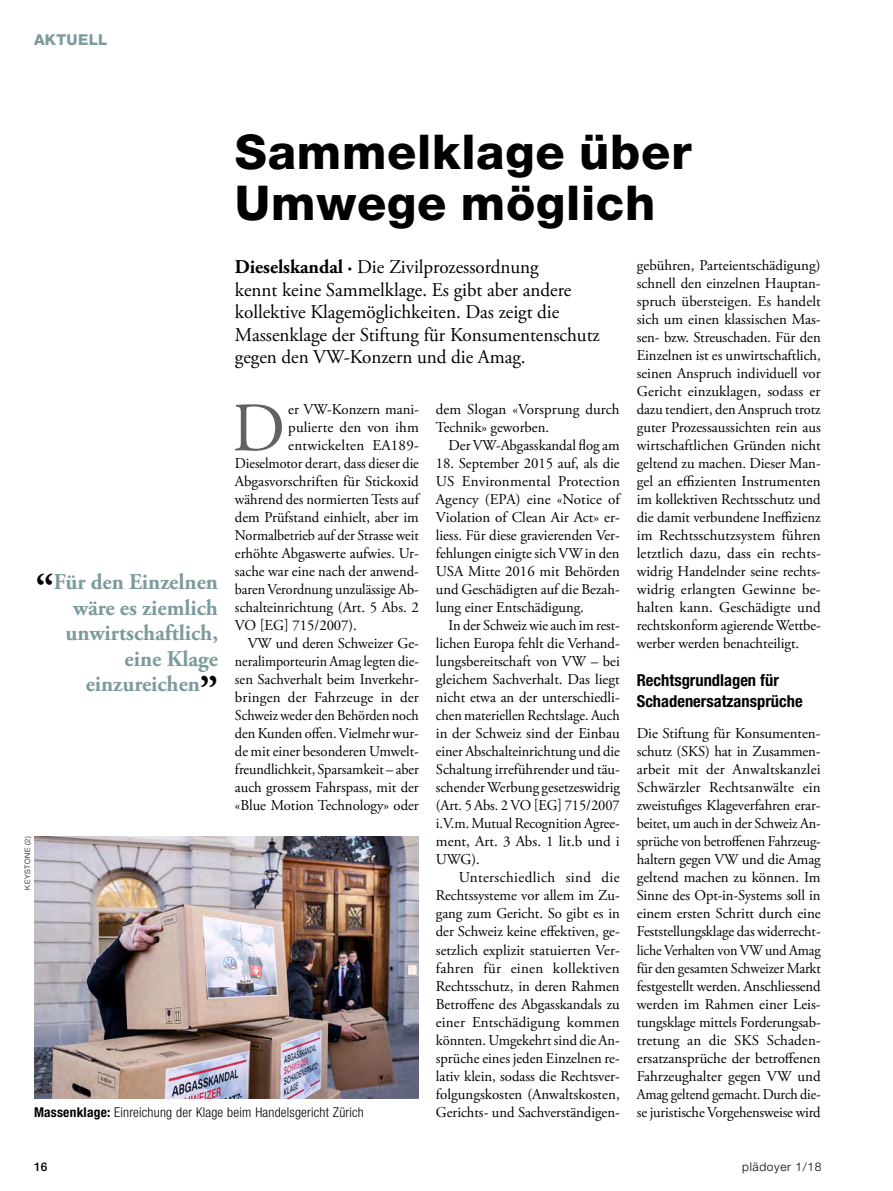
<style>
.page{position:relative;width:893px;height:1191px;background:#fff}
.page>*{position:absolute;margin:0;border:0;box-sizing:border-box;transform-origin:0 0}
.t1{font:69.3px "Adobe Garamond Pro";color:#626261}
.t2{font:800 48px/51px "Helvetica Neue LT Std";letter-spacing:.015em;color:#000}
.t3{font:700 22.5px/25.5px "Adobe Garamond Pro";color:#7c9b9c;text-align:right}
.t4{font:19.5px/22.5px "Adobe Garamond Pro";letter-spacing:-.005em;color:#000}
.t5{font:700 condensed 16.5px/21px "Helvetica Neue LT Std";color:#000}
.t6{font:15px/18px "Adobe Garamond Pro";letter-spacing:-.005em;color:#000;text-align:justify}
.t7{font:15px/18px "Adobe Garamond Pro";letter-spacing:-.005em;color:#000;text-align:justify;scale:.96 1}
.t8{font:15px "Adobe Garamond Pro";letter-spacing:-.005em;color:#000;scale:.95 1}
.t9{font:15px "Adobe Garamond Pro";letter-spacing:-.005em;color:#000;scale:.94 1}
.t10{font:15px "Adobe Garamond Pro";letter-spacing:.015em;color:#000}
.t11{font:800 15px "Helvetica Neue LT Std";letter-spacing:.025em;color:#7c9b9c}
.t12{font:300 condensed 13.5px "Helvetica Neue LT Std";letter-spacing:.015em;color:#000}
.t13{font:300 12px "Helvetica Neue LT Std";letter-spacing:.05em;color:#000}
.t14{font:500 12px "Helvetica Neue LT Std";color:#000}
.t15{font:300 7.5px "Helvetica Neue LT Std";letter-spacing:.075em;color:#000}
.s1{font-weight:700}
.s2{font-size:39px;color:#000}
</style>
<div class="page">
<img style="left:34px;top:836px;width:385px;height:262px">
<p class="t11" style="left:34px;top:30px;width:75px">AKTUELL</p>
<h2 class="t2" style="left:235px;top:126px;width:458px">Sammelklage über<br>Umwege möglich</h2>
<h3 class="t4" style="left:235px;top:256px;width:366px"><span class="s1">Dieselskandal ·</span> Die Zivilprozessordnung<br>kennt keine Sammelklage. Es gibt aber andere kollektive Klagemöglichkeiten. Das zeigt die Massenklage der Stiftung für Konsumentenschutz gegen den VW-Konzern und die Amag.</h3>
<h1 class="t1" style="left:232px;top:387px;width:54px">D</h1>
<p class="t6" style="left:288px;top:401px;width:132px">er VW-Konzern mani-</p>
<p class="t6" style="left:637px;top:257px;width:186px">gebühren, Parteientschädigung) schnell den einzelnen Hauptan&shy;spruch übersteigen. Es handelt sich um einen klassischen Mas&shy;sen- bzw. Streuschaden. Für den Einzelnen ist es unwirtschaftlich, seinen Anspruch individuell vor Gericht einzuklagen, sodass er dazu tendiert, den Anspruch trotz guter Prozessaussichten rein aus wirtschaftlichen Gründen nicht geltend zu machen. Dieser Man&shy;gel an effizienten Instrumenten im kollektiven Rechtsschutz und die damit verbundene Ineffizienz im Rechtsschutzsystem führen letztlich dazu, dass ein rechts&shy;widrig Handelnder seine rechts&shy;widrig erlangten Gewinne be&shy;halten kann. Geschädigte und rechtskonform agierende Wettbe&shy;werber werden benachteiligt.</p>
<p class="t5" style="left:637px;top:670px;width:167px">Rechtsgrundlagen für<br>Schadenersatzansprüche</p>
<p class="t6" style="left:637px;top:725px;width:186px">Die Stiftung für Konsumenten&shy;schutz (SKS) hat in Zusammen&shy;arbeit mit der Anwaltskanzlei Schwärzler Rechtsanwälte ein zweistufiges Klageverfahren erar&shy;beitet, um auch in der Schweiz An&shy;sprüche von betroffenen Fahrzeug&shy;haltern gegen VW und die Amag geltend machen zu können. Im Sinne des Opt-in-Systems soll in einem ersten Schritt durch eine Feststellungsklage das widerrecht&shy;liche Verhalten von VW und Amag für den gesamten Schweizer Markt festgestellt werden. Anschliessend werden im Rahmen einer Leis&shy;tungsklage mittels Forderungsab&shy;tretung an die SKS Schaden&shy;ersatzansprüche der betroffenen Fahrzeughalter gegen VW und Amag geltend gemacht. Durch die-</p>
<p class="t6" style="left:436px;top:401px;width:185px">dem Slogan «Vorsprung durch<br>Technik» geworben.</p>
<p class="t6" style="left:449px;top:437px;width:173px">Der VW-Abgasskandal flog am</p>
<p class="t6" style="left:436px;top:455px;width:186px">18. September 2015 auf, als die US Environmental Protection Agency (EPA) eine «Notice of Violation of Clean Air Act» er&shy;liess. Für diese gravierenden Ver&shy;fehlungen einigte sich VW in den USA Mitte 2016 mit Behörden und Geschädigten auf die Bezah&shy;lung einer Entschädigung.</p>
<p class="t7" style="left:436px;top:617px;width:193px;text-indent:13px">In der Schweiz wie auch im rest&shy;lichen Europa fehlt die Verhand&shy;lungsbereitschaft von VW – bei gleichem Sachverhalt. Das liegt nicht etwa an der unterschiedli&shy;chen materiellen Rechtslage. Auch in der Schweiz sind der Einbau einer Abschalteinrichtung und die Schaltung irreführender und täu&shy;schender Werbung gesetzeswidrig (Art. 5 Abs. 2 VO [EG] 715/2007 i.V.m. Mutual Recognition Agree&shy;ment, Art. 3 Abs. 1 lit.b und i UWG).</p>
<p class="t6" style="left:436px;top:869px;width:185px;text-indent:23px">Unterschiedlich sind die Rechtssysteme vor allem im Zu&shy;gang zum Gericht. So gibt es in der Schweiz keine effektiven, ge&shy;setzlich explizit statuierten Ver&shy;fahren für einen kollektiven Rechtsschutz, in deren Rahmen Betroffene des Abgasskandals zu einer Entschädigung kommen könnten. Umgekehrt sind die An&shy;sprüche eines jeden Einzelnen re&shy;lativ klein, sodass die Rechtsver&shy;folgungskosten (Anwaltskosten, Gerichts- und Sachverständigen-</p>
<p class="t6" style="left:288px;top:419px;width:132px">pulierte den von ihm</p>
<p class="t10" style="left:288px;top:436px;width:132px">entwickelten EA189-</p>
<p class="t8" style="left:235px;top:454px;width:195px">Dieselmotor derart, dass dieser die</p>
<p class="t6" style="left:235px;top:473px;width:185px">Abgasvorschriften für Stickoxid</p>
<p class="t6" style="left:235px;top:491px;width:185px">während des normierten Tests auf</p>
<p class="t6" style="left:235px;top:509px;width:185px">dem Prüfstand einhielt, aber im</p>
<p class="t8" style="left:235px;top:526px;width:195px">Normalbetrieb auf der Strasse weit</p>
<p class="t6" style="left:235px;top:545px;width:185px">erhöhte Abgaswerte aufwies. Ur-</p>
<p class="t6" style="left:235px;top:563px;width:185px">sache war eine nach der anwend-</p>
<p class="t8" style="left:235px;top:580px;width:195px">baren Verordnung unzulässige Ab-</p>
<p class="t6" style="left:235px;top:599px;width:185px">schalteinrichtung (Art. 5 Abs. 2</p>
<p class="t6" style="left:235px;top:617px;width:124px">VO [EG] 715/2007).</p>
<p class="t6" style="left:248px;top:635px;width:173px">VW und deren Schweizer Ge-</p>
<p class="t9" style="left:235px;top:652px;width:197px">neralimporteurin Amag legten die-</p>
<p class="t6" style="left:235px;top:671px;width:185px">sen Sachverhalt beim Inverkehr-</p>
<p class="t6" style="left:235px;top:689px;width:186px">bringen der Fahrzeuge in der</p>
<p class="t9" style="left:235px;top:706px;width:197px">Schweiz weder den Behörden noch</p>
<p class="t7" style="left:235px;top:725px;width:193px">den Kunden offen. Vielmehr wur-</p>
<p class="t6" style="left:235px;top:743px;width:185px">de mit einer besonderen Umwelt-</p>
<p class="t8" style="left:235px;top:760px;width:195px">freundlichkeit, Sparsamkeit – aber</p>
<p class="t6" style="left:235px;top:779px;width:185px">auch grossem Fahrspass, mit der</p>
<p class="t6" style="left:235px;top:797px;width:185px">«Blue Motion Technology» oder</p>
<h3 class="t3" style="left:36px;top:570px;width:184px"><span class="s2">“</span>Für den Einzelnen wäre es ziemlich unwirtschaftlich, eine Klage einzureichen<span class="s2">”</span></h3>
<p class="t15" style="left:23px;top:889px;width:55px;rotate:-90deg">KEYSTONE (2)</p>
<p class="t12" style="left:34px;top:1104px;width:331px"><span class="s1">Massenklage:</span> Einreichung der Klage beim Handelsgericht Zürich</p>
<p class="t6" style="left:637px;top:1103px;width:185px">se juristische Vorgehensweise wird</p>
<p class="t14" style="left:34px;top:1159px;width:15px">16</p>
<p class="t13" style="left:742px;top:1159px;width:81px">plädoyer 1/18</p>
</div>
